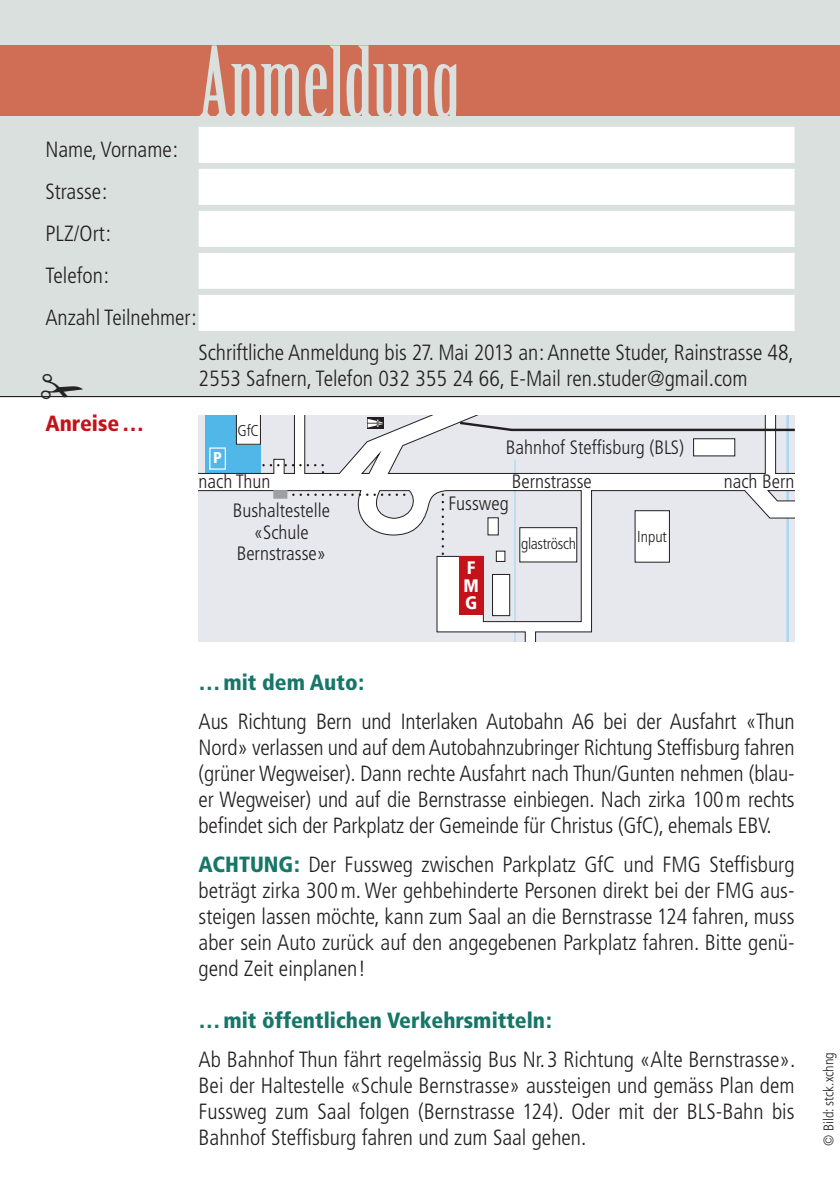
<style>
.page{position:relative;width:840px;height:1191px;background:#fff}
.page>*{position:absolute;margin:0;border:0;box-sizing:border-box;transform-origin:0 0}
.t1{font:96px "Birch Std";color:#d9e0dd}
.t2{font:300 condensed 22px/26px "Frutiger LT";color:#231f20;text-align:justify}
.t3{font:900 condensed 22px "Frutiger LT";color:#167667}
.t4{font:900 condensed 22px "Frutiger LT";color:#c4121a}
.t5{font:300 condensed 19.4px/21.8px "Frutiger LT";color:#231f20;text-align:center}
.t6{font:900 condensed 18px/17.6px "Frutiger LT";color:#fff}
.t7{font:300 condensed 15.8px "Frutiger LT";letter-spacing:-.02em;color:#231f20}
.t8{font:900 condensed 15.8px "Frutiger LT";color:#fff}
.t9{font:300 condensed 14px "Frutiger LT";color:#231f20}
.s1{font-weight:900;color:#167667}
</style>
<div class="page">
<div style="left:0;top:0;width:839px;height:397px;background:#d9e0dd"></div>
<div style="left:0;top:45px;width:839px;height:71px;background:#cf6e54"></div>
<div style="left:198px;top:127px;width:596px;height:36px;background:#fff"></div>
<div style="left:198px;top:169px;width:596px;height:36px;background:#fff"></div>
<div style="left:198px;top:211px;width:596px;height:36px;background:#fff"></div>
<div style="left:198px;top:253px;width:596px;height:36px;background:#fff"></div>
<div style="left:198px;top:295px;width:596px;height:36px;background:#fff"></div>
<hr style="left:0;top:396px;width:839px;height:1px;background:#231f20">
<svg style="left:198px;top:415px;width:596px;height:226px"></svg>
<svg style="left:457px;top:420px;width:337px;height:12px"></svg>
<div style="left:459px;top:557px;width:24px;height:58px;background:#c4121a"></div>
<div style="left:367px;top:418px;width:16px;height:11px;background:#231f20"></div>
<svg style="left:367px;top:419px;width:15px;height:8px"></svg>
<div style="left:693px;top:438px;width:41px;height:18px;background:#fff;border:1px solid #231f20"></div>
<div style="left:634px;top:510px;width:35px;height:52px;background:#fff"></div>
<svg style="left:236px;top:415px;width:24px;height:29px"></svg>
<svg style="left:260px;top:463px;width:185px;height:93px"></svg>
<div style="left:273px;top:490px;width:14px;height:8px;background:#9d9fa2;border:1px solid #9d9fa2"></div>
<div style="left:209px;top:447px;width:17px;height:23px;border:1px solid #fff"></div>
<svg style="left:41px;top:397px;width:42px;height:1px"></svg>
<h1 class="t1" style="left:198px;top:28px;width:263px">Anmeldung</h1>
<p class="t2" style="left:45px;top:129px;width:153px;line-height:42px;text-align:left">Name, Vorname :<br>Strasse :<br>PLZ/Ort :<br>Telefon :<br>Anzahl Teilnehmer :</p>
<p class="t4" style="left:45px;top:410px;width:100px">Anreise …</p>
<p class="t2" style="left:198px;top:340px;width:596px">Schriftliche Anmeldung bis 27. Mai 2013 an : Annette Studer, Rainstrasse 48,</p>
<p class="t2" style="left:198px;top:366px;width:550px">2553 Safnern, Telefon 032 355 24 66, E-Mail ren.studer@gmail.com</p>
<p class="t8" style="left:213px;top:448px;width:10px">P</p>
<p class="t7" style="left:237px;top:421px;width:23px">GfC</p>
<p class="t5" style="left:505px;top:436px;width:180px">Bahnhof Steffisburg (BLS)</p>
<p class="t5" style="left:198px;top:471px;width:73px">nach Thun</p>
<p class="t5" style="left:723px;top:471px;width:72px">nach Bern</p>
<p class="t5" style="left:511px;top:471px;width:81px">Bernstrasse</p>
<p class="t5" style="left:232px;top:499px;width:99px">Bushaltestelle «Schule<br>Bernstrasse»</p>
<p class="t5" style="left:448px;top:492px;width:62px">Fussweg</p>
<p class="t6" style="left:463px;top:559px;width:17px">F<br>M<br>G</p>
<p class="t7" style="left:520px;top:534px;width:56px">glaströsch</p>
<p class="t7" style="left:637px;top:527px;width:31px">Input</p>
<p class="t3" style="left:198px;top:669px;width:167px">… mit dem Auto :</p>
<p class="t2" style="left:198px;top:708px;width:597px">Aus Richtung Bern und Interlaken Autobahn A6 bei der Ausfahrt «Thun Nord» verlassen und auf dem Autobahnzubringer Richtung Steffisburg fahren (grüner Wegweiser). Dann rechte Ausfahrt nach Thun/Gunten nehmen (blau&shy;er Weg weiser) und auf die Bernstrasse einbiegen. Nach zirka 100 m rechts befindet sich der Parkplatz der Gemeinde für Christus (GfC), ehemals EBV.</p>
<p class="t2" style="left:198px;top:851px;width:597px"><span class="s1">ACHTUNG :</span> Der Fussweg zwischen Parkplatz GfC und FMG Steffisburg beträgt zirka 300 m. Wer gehbehinderte Personen direkt bei der FMG aus&shy;steigen lassen möchte, kann zum Saal an die Bernstrasse 124 fahren, muss aber sein Auto zurück auf den angegebenen Parkplatz fahren. Bitte genü&shy;gend Zeit einplanen !</p>
<p class="t3" style="left:198px;top:1007px;width:354px">… mit öffentlichen Verkehrsmitteln :</p>
<p class="t2" style="left:198px;top:1046px;width:598px">Ab Bahnhof Thun fährt regelmässig Bus Nr. 3 Richtung «Alte Bernstrasse».<br>Bei der Haltestelle «Schule Bernstrasse» aussteigen und gemäss Plan dem Fussweg zum Saal folgen (Bernstrasse 124). Oder mit der BLS-Bahn bis Bahnhof Steffisburg fahren und zum Saal gehen.</p>
<p class="t9" style="left:820px;top:1145px;width:95px;rotate:-90deg">© Bild: stck.xchng</p>
</div>
